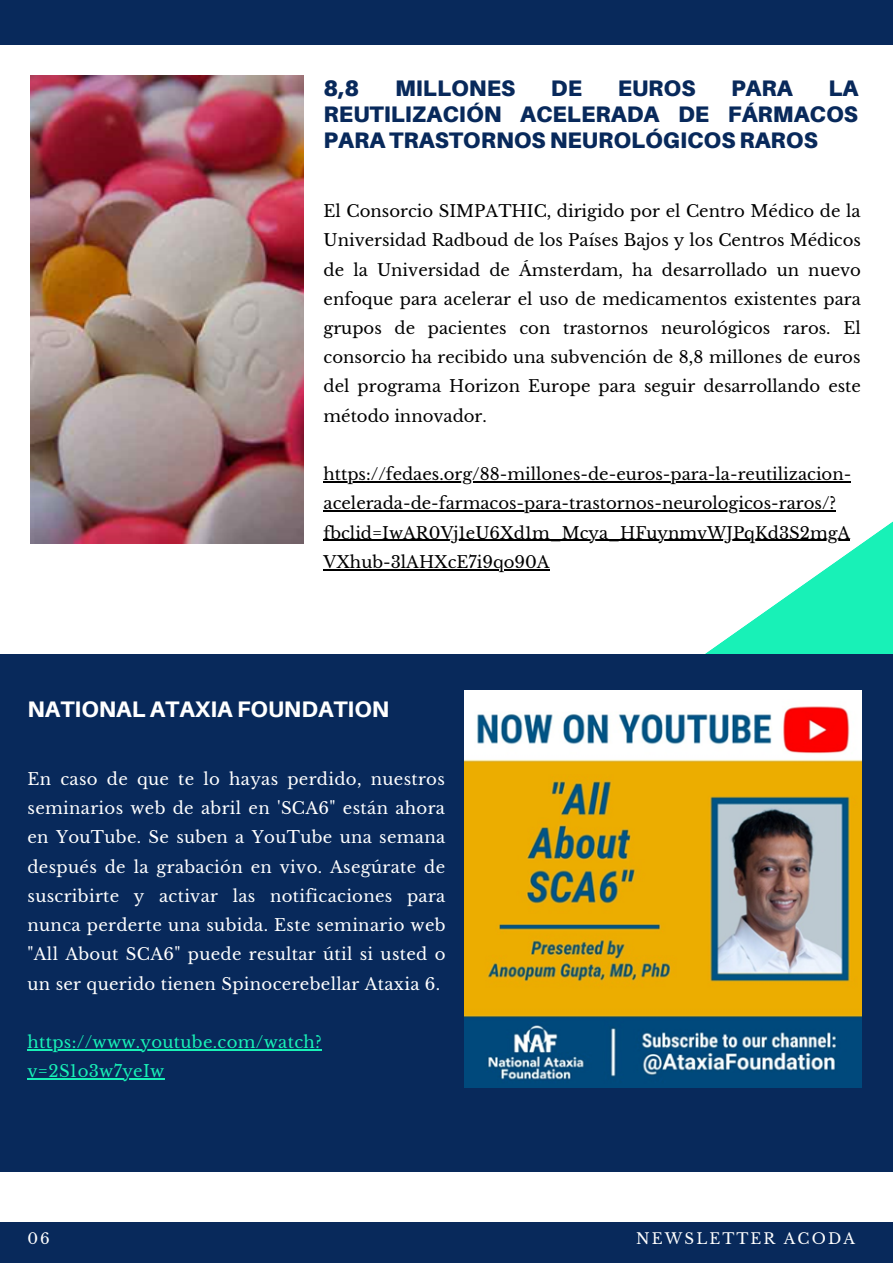
<style>
.page{position:relative;width:893px;height:1264px;background:#fff}
.page>*{position:absolute;margin:0;border:0;box-sizing:border-box;transform-origin:0 0}
.t1{font:900 22.5px/25.8px "Aileron";color:#08295b;text-align:justify}
.t2{font:800 22.5px "Aileron";color:#fff}
.t3{font:16.5px/29.2px "Libre Baskerville";color:#000;text-align:justify}
.t4{font:16.5px/29.2px "Libre Baskerville";letter-spacing:.02em;color:#fff;text-align:justify}
.t5{font:16.5px/29.2px "Libre Baskerville";letter-spacing:.02em;color:#18f1b7}
.t6{font:15px "Libre Baskerville";letter-spacing:.14em;color:#fff}
</style>
<div class="page">
<svg style="left:480px;top:482px;width:412px;height:172px"></svg>
<div style="left:0;top:654px;width:892px;height:517px;background:#08295b"></div>
<img style="left:30px;top:76px;width:273px;height:467px">
<div style="left:0;top:1222px;width:892px;height:40px;background:#08295b"></div>
<div style="left:0;top:0;width:892px;height:45px;background:#08295b"></div>
<img style="left:464px;top:691px;width:397px;height:396px">
<hr style="left:323px;top:481px;width:528px;height:1px;background:#000">
<hr style="left:323px;top:510px;width:513px;height:1px;background:#000">
<hr style="left:323px;top:540px;width:526px;height:1px;background:#000">
<hr style="left:323px;top:569px;width:226px;height:1px;background:#000">
<hr style="left:27px;top:1049px;width:295px;height:1px;background:#18f1b7">
<hr style="left:27px;top:1078px;width:138px;height:1px;background:#18f1b7">
<p class="t1" style="left:323px;top:75px;width:37px">8,8</p>
<p class="t1" style="left:395px;top:75px;width:122px">MILLONES</p>
<p class="t1" style="left:551px;top:75px;width:33px">DE</p>
<p class="t1" style="left:617px;top:75px;width:79px">EUROS</p>
<p class="t1" style="left:731px;top:75px;width:63px">PARA</p>
<p class="t1" style="left:323px;top:75px;width:536px;text-indent:504px">LA REUTILIZACIÓN ACELERADA DE FÁRMACOS PARA TRASTORNOS NEUROLÓGICOS RAROS</p>
<p class="t3" style="left:323px;top:197px;width:539px">El Consorcio SIMPATHIC, dirigido por el Centro Médico de la Universidad Radboud de los Países Bajos y los Centros Médicos de la Universidad de Ámsterdam, ha desarrollado un nuevo enfoque para acelerar el uso de medicamentos existentes para grupos de pacientes con trastornos neurológicos raros. El consorcio ha recibido una subvención de 8,8 millones de euros del programa Horizon Europe para seguir desarrollando este método innovador.</p>
<p class="t3" style="left:323px;top:460px;width:529px;text-align:left">https://fedaes.org/88-millones-de-euros-para-la-reutilizacion&shy;acelerada-de-farmacos-para-trastornos-neurologicos-raros/? fbclid=IwAR0Vj1eU6Xd1m_Mcya_HFuynmvWJPqKd3S2mgA VXhub-3lAHXcE7i9qo90A</p>
<p class="t2" style="left:27px;top:695px;width:363px">NATIONAL ATAXIA FOUNDATION</p>
<p class="t4" style="left:27px;top:764px;width:419px">En caso de que te lo hayas perdido, nuestros seminarios web de abril en 'SCA6" están ahora en YouTube. Se suben a YouTube una semana después de la grabación en vivo. Asegúrate de suscribirte y activar las notificaciones para nunca perderte una subida. Este seminario web "All About SCA6" puede resultar útil si usted o un ser querido tienen Spinocerebellar Ataxia 6.</p>
<p class="t5" style="left:27px;top:1027px;width:296px">https://www.youtube.com/watch? v=2S1o3w7yeIw</p>
<p class="t6" style="left:27px;top:1229px;width:24px">06</p>
<p class="t6" style="left:636px;top:1229px;width:220px">NEWSLETTER ACODA</p>
</div>
